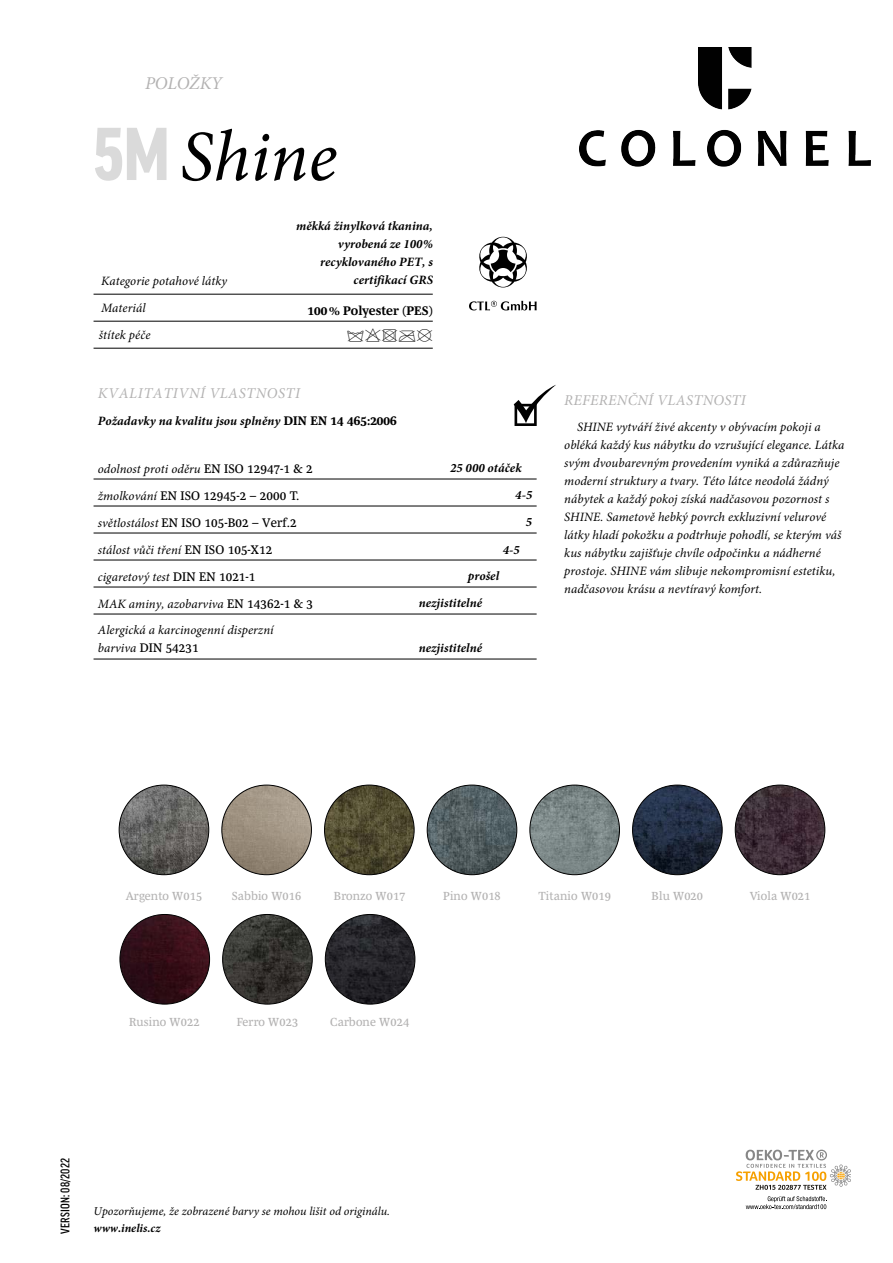
<style>
.page{position:relative;width:893px;height:1263px;background:#fff}
.page>*{position:absolute;margin:0;border:0;box-sizing:border-box;transform-origin:0 0}
.t1{font:italic 72px "Minion Pro";color:#000}
.t2{font:italic 18px "Minion Pro";letter-spacing:-.01em;color:#b3b2b2}
.t3{font:italic 15px "Minion Pro";letter-spacing:.025em;color:#b3b2b2}
.t4{font:italic 12.75px/18px "Minion Pro";letter-spacing:.005em;color:#000}
.t5{font:italic 700 12.75px/18px "Minion Pro";letter-spacing:.005em;color:#000;text-align:right}
.t6{font:12.75px "Mencken Std Text";letter-spacing:.005em;color:#000}
.t7{font:700 12.75px "Mencken Std Text";letter-spacing:-.005em;color:#000}
.t8{font:12px "Mencken Std Text";letter-spacing:.01em;color:#b3b2b2}
.t9{font:italic 12px "Minion Pro";color:#000}
.t10{font:500 condensed 12px "Good Pro";letter-spacing:.02em;color:#000}
.t11{font:italic 700 12px "Minion Pro";color:#000}
.s1{font-family:"Good Pro";font-weight:900;font-style:normal;font-stretch:condensed;color:#dadada}
.s2{font-family:"Mencken Std Text";font-style:normal}
.s3{font-family:"Minion Pro";font-style:italic}
</style>
<div class="page">
<hr style="left:94px;top:294px;width:339px;height:1px;background:#000">
<hr style="left:94px;top:321px;width:339px;height:1px;background:#000">
<hr style="left:94px;top:348px;width:339px;height:1px;background:#000">
<svg style="left:514px;top:385px;width:42px;height:41px"></svg>
<svg style="left:736px;top:1149px;width:114px;height:61px"></svg>
<img style="left:119px;top:785px;width:90px;height:90px;border-radius:45px">
<img style="left:222px;top:785px;width:89px;height:90px;border-radius:45px">
<img style="left:324px;top:785px;width:90px;height:90px;border-radius:45px">
<img style="left:427px;top:785px;width:90px;height:90px;border-radius:45px">
<img style="left:530px;top:785px;width:89px;height:90px;border-radius:45px">
<img style="left:633px;top:785px;width:89px;height:90px;border-radius:45px">
<img style="left:735px;top:785px;width:90px;height:90px;border-radius:45px">
<img style="left:120px;top:914px;width:90px;height:90px;border-radius:45px">
<img style="left:325px;top:914px;width:90px;height:90px;border-radius:45px">
<img style="left:223px;top:914px;width:89px;height:90px;border-radius:45px">
<svg style="left:479px;top:237px;width:48px;height:50px"></svg>
<svg style="left:469px;top:301px;width:68px;height:9px"></svg>
<img style="left:580px;top:47px;width:290px;height:120px">
<hr style="left:94px;top:479px;width:443px;height:1px;background:#000">
<hr style="left:94px;top:506px;width:443px;height:1px;background:#000">
<hr style="left:94px;top:533px;width:443px;height:1px;background:#000">
<hr style="left:94px;top:560px;width:443px;height:1px;background:#000">
<hr style="left:94px;top:587px;width:443px;height:1px;background:#000">
<hr style="left:94px;top:614px;width:443px;height:1px;background:#000">
<hr style="left:94px;top:659px;width:443px;height:1px;background:#000">
<h2 class="t2" style="left:145px;top:71px;width:79px">POLOŽKY</h2>
<h1 class="t1" style="left:94px;top:108px;width:245px"><span class="s1">5M</span>Shine</h1>
<p class="t4" style="left:101px;top:267px;width:128px;line-height:27px">Kategorie potahové látky<br>Materiál</p>
<p class="t4" style="left:99px;top:326px;width:53px">štítek péče</p>
<p class="t5" style="left:296px;top:217px;width:138px">měkká žinylková tkanina, vyrobená ze 100% recyklovaného PET, s certifikací GRS</p>
<p class="t7" style="left:308px;top:303px;width:127px">100% Polyester (PES)</p>
<p class="t3" style="left:98px;top:383px;width:204px">KVALITATIVNÍ VLASTNOSTI</p>
<p class="t5" style="left:98px;top:412px;width:300px">Požadavky na kvalitu jsou splněny <span class="s2">DIN EN 14 465:2006</span></p>
<p class="t4" style="left:98px;top:460px;width:217px">odolnost proti oděru <span class="s2">EN ISO 12947-1 &amp; 2</span></p>
<p class="t5" style="left:450px;top:459px;width:73px">25 000 otáček</p>
<p class="t6" style="left:98px;top:488px;width:203px"><span class="s3">žmolkování</span> EN ISO 12945-2 – 2000 T.</p>
<p class="t5" style="left:515px;top:486px;width:19px">4-5</p>
<p class="t6" style="left:98px;top:515px;width:200px"><span class="s3">světlostálost</span> EN ISO 105-B02 – Verf.2</p>
<p class="t5" style="left:526px;top:513px;width:8px">5</p>
<p class="t4" style="left:98px;top:541px;width:176px">stálost vůči tření <span class="s2">EN ISO 105-X12</span></p>
<p class="t5" style="left:503px;top:541px;width:19px">4-5</p>
<p class="t4" style="left:98px;top:568px;width:159px">cigaretový test <span class="s2">DIN EN 1021-1</span></p>
<p class="t5" style="left:468px;top:567px;width:33px">prošel</p>
<p class="t4" style="left:98px;top:595px;width:217px">MAK aminy, azobarviva <span class="s2">EN 14362-1 &amp; 3</span></p>
<p class="t5" style="left:419px;top:594px;width:65px">nezjistitelné</p>
<p class="t4" style="left:98px;top:621px;width:177px">Alergická a karcinogenní disperzní</p>
<p class="t6" style="left:98px;top:640px;width:102px"><span class="s3">barviva</span> DIN 54231</p>
<p class="t5" style="left:419px;top:639px;width:65px">nezjistitelné</p>
<p class="t3" style="left:564px;top:390px;width:183px">REFERENČNÍ VLASTNOSTI</p>
<p class="t4" style="left:564px;top:418px;width:282px;text-indent:13px">SHINE vytváří živé akcenty v obývacím pokoji a obléká každý kus nábytku do vzrušující elegance. Látka svým dvoubarevným provedením vyniká a zdůrazňuje moderní struktury a tvary. Této látce neodolá žádný nábytek a každý pokoj získá nadčasovou pozornost s SHINE. Sametově hebký povrch exkluzivní velurové látky hladí pokožku a podtrhuje pohodlí, se kterým váš kus nábytku zajišťuje chvíle odpočinku a nádherné prostoje. SHINE vám slibuje nekompromisní estetiku, nadčasovou krásu a nevtíravý komfort.</p>
<p class="t8" style="left:126px;top:889px;width:78px">Argento W015</p>
<p class="t8" style="left:232px;top:889px;width:71px">Sabbio W016</p>
<p class="t8" style="left:334px;top:889px;width:73px">Bronzo W017</p>
<p class="t8" style="left:443px;top:889px;width:59px">Pino W018</p>
<p class="t8" style="left:538px;top:889px;width:74px">Titanio W019</p>
<p class="t8" style="left:652px;top:889px;width:53px">Blu W020</p>
<p class="t8" style="left:750px;top:889px;width:62px">Viola W021</p>
<p class="t8" style="left:129px;top:1015px;width:72px">Rusino W022</p>
<p class="t8" style="left:237px;top:1015px;width:63px">Ferro W023</p>
<p class="t8" style="left:330px;top:1015px;width:80px">Carbone W024</p>
<p class="t10" style="left:58px;top:1234px;width:77px;rotate:-90deg">VERSION: 08/2022</p>
<p class="t9" style="left:94px;top:1203px;width:298px">Upozorňujeme, že zobrazené barvy se mohou lišit od originálu.</p>
<p class="t11" style="left:94px;top:1220px;width:68px">www.inelis.cz</p>
</div>
